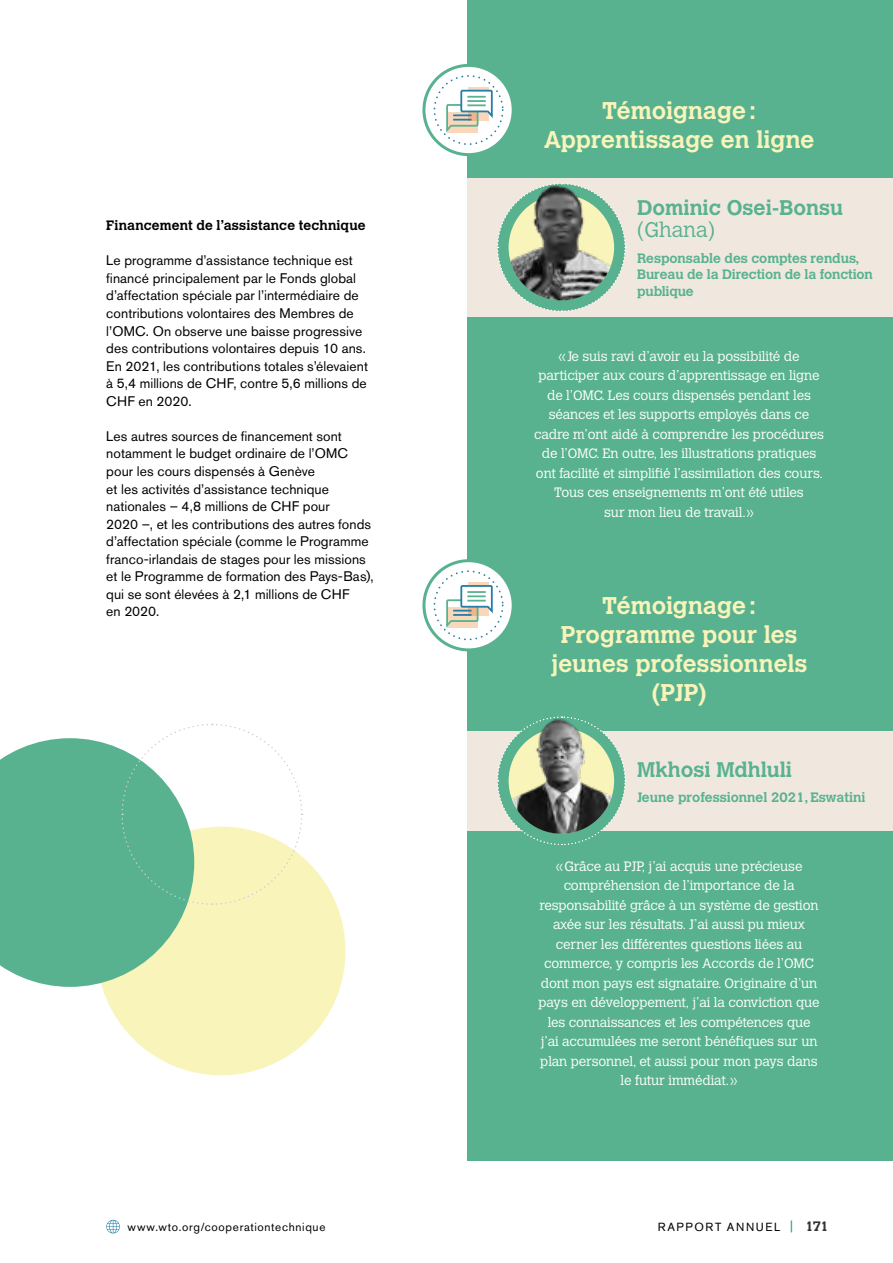
<style>
.page{position:relative;width:893px;height:1263px;background:#fff}
.page>*{position:absolute;margin:0;border:0;box-sizing:border-box;transform-origin:0 0}
.t1{font:700 24px/28.8px "Calvert MT Std";color:#f8f4ba;text-align:center}
.t2{font:700 21px "Calvert MT Std";color:#58b290}
.t3{font:300 21px "Calvert MT Std";color:#58b290}
.t4{font:13.8px/17.5px "Akzidenz Grotesk Pro";letter-spacing:.005em;color:#000}
.t5{font:300 13.5px/19.5px "Calvert MT Std";letter-spacing:-.01em;color:#fff;text-align:center}
.t6{font:700 13.5px/16.5px "Calvert MT Std";letter-spacing:-.005em;color:#58b290}
.t7{font:700 13.5px "Calvert MT Std";letter-spacing:.01em;color:#000}
.t8{font:700 13.5px "Calvert MT Std";color:#333332}
.t9{font:11.7px "Akzidenz Grotesk Pro";letter-spacing:.06em;color:#000}
.t10{font:11.7px "Akzidenz Grotesk Pro";letter-spacing:.135em;color:#000}
</style>
<div class="page">
<div style="left:97px;top:827px;width:248px;height:248px;background:#f8f4ba;border-radius:50%"></div>
<svg style="left:0;top:738px;width:187px;height:249px;background:#69b996"></svg>
<svg style="left:121px;top:723px;width:182px;height:182px"></svg>
<div style="left:467px;top:0;width:426px;height:1160px;background:#58b290"></div>
<div style="left:424px;top:65px;width:89px;height:90px;background:#fff;border-radius:50%"></div>
<div style="left:469px;top:87px;width:20px;height:34px;background:#f8d7bb"></div>
<div style="left:433px;top:75px;width:71px;height:70px;border:2px dashed #257ea8;border-radius:50%"></div>
<svg style="left:445px;top:89px;width:49px;height:46px"></svg>
<div style="left:422px;top:64px;width:93px;height:92px;border:3px solid #58b290;border-radius:50%"></div>
<div style="left:467px;top:178px;width:426px;height:138px;background:#f0e8df"></div>
<svg style="left:497px;top:183px;width:129px;height:129px"></svg>
<img style="left:509px;top:184px;width:105px;height:116px">
<div style="left:424px;top:561px;width:89px;height:89px;background:#fff;border-radius:50%"></div>
<div style="left:469px;top:582px;width:20px;height:34px;background:#f8d7bb"></div>
<div style="left:433px;top:570px;width:71px;height:70px;border:2px dashed #257ea8;border-radius:50%"></div>
<svg style="left:445px;top:584px;width:49px;height:46px"></svg>
<div style="left:422px;top:559px;width:93px;height:92px;border:3px solid #58b290;border-radius:50%"></div>
<div style="left:467px;top:732px;width:426px;height:99px;background:#f0e8df"></div>
<svg style="left:496px;top:716px;width:130px;height:130px"></svg>
<img style="left:509px;top:717px;width:105px;height:117px">
<svg style="left:106px;top:1220px;width:14px;height:13px"></svg>
<svg style="left:791px;top:1220px;width:1px;height:12px"></svg>
<p class="t7" style="left:106px;top:217px;width:261px">Financement de l’assistance technique</p>
<p class="t4" style="left:106px;top:252px;width:263px">Le programme d’assistance technique est financé principalement par le Fonds global d’affectation spéciale par l’intermédiaire de contributions volontaires des Membres de l’OMC. On observe une baisse progressive des contributions volontaires depuis 10 ans.<br>En 2021, les contributions totales s’élevaient à 5,4 millions de CHF, contre 5,6 millions de CHF en 2020.</p>
<p class="t4" style="left:106px;top:427px;width:269px">Les autres sources de financement sont notamment le budget ordinaire de l’OMC pour les cours dispensés à Genève<br>et les activités d’assistance technique nationales – 4,8 millions de CHF pour<br>2020 –, et les contributions des autres fonds d’affectation spéciale (comme le Programme franco-irlandais de stages pour les missions et le Programme de formation des Pays-Bas), qui se sont élevées à 2,1 millions de CHF<br>en 2020.</p>
<h1 class="t1" style="left:544px;top:96px;width:272px">Témoignage:<br>Apprentissage en ligne</h1>
<h2 class="t2" style="left:637px;top:194px;width:207px">Dominic Osei-Bonsu</h2>
<h2 class="t3" style="left:637px;top:218px;width:79px">(Ghana)</h2>
<p class="t6" style="left:637px;top:249px;width:237px">Responsable des comptes rendus,<br>Bureau de la Direction de la fonction publique</p>
<p class="t5" style="left:534px;top:346px;width:291px">«Je suis ravi d’avoir eu la possibilité de participer aux cours d’apprentissage en ligne de l’OMC. Les cours dispensés pendant les séances et les supports employés dans ce cadre m’ont aidé à comprendre les procédures de l’OMC. En outre, les illustrations pratiques ont facilité et simplifié l’assimilation des cours.<br>Tous ces enseignements m’ont été utiles<br>sur mon lieu de travail.»</p>
<h1 class="t1" style="left:551px;top:591px;width:258px">Témoignage:<br>Programme pour les jeunes professionnels (PJP)</h1>
<h2 class="t2" style="left:637px;top:756px;width:156px">Mkhosi Mdhluli</h2>
<p class="t6" style="left:637px;top:788px;width:230px">Jeune professionnel 2021, Eswatini</p>
<p class="t5" style="left:538px;top:856px;width:283px">«Grâce au PJP, j’ai acquis une précieuse compréhension de l’importance de la responsabilité grâce à un système de gestion axée sur les résultats. J’ai aussi pu mieux cerner les différentes questions liées au commerce, y compris les Accords de l’OMC dont mon pays est signataire. Originaire d’un pays en développement, j’ai la conviction que les connaissances et les compétences que j’ai accumulées me seront bénéfiques sur un plan personnel, et aussi pour mon pays dans le futur immédiat.»</p>
<p class="t9" style="left:128px;top:1219px;width:199px">www.wto.org/cooperationtechnique</p>
<p class="t10" style="left:658px;top:1219px;width:124px">RAPPORT ANNUEL</p>
<p class="t8" style="left:805px;top:1217px;width:25px">171</p>
</div>
